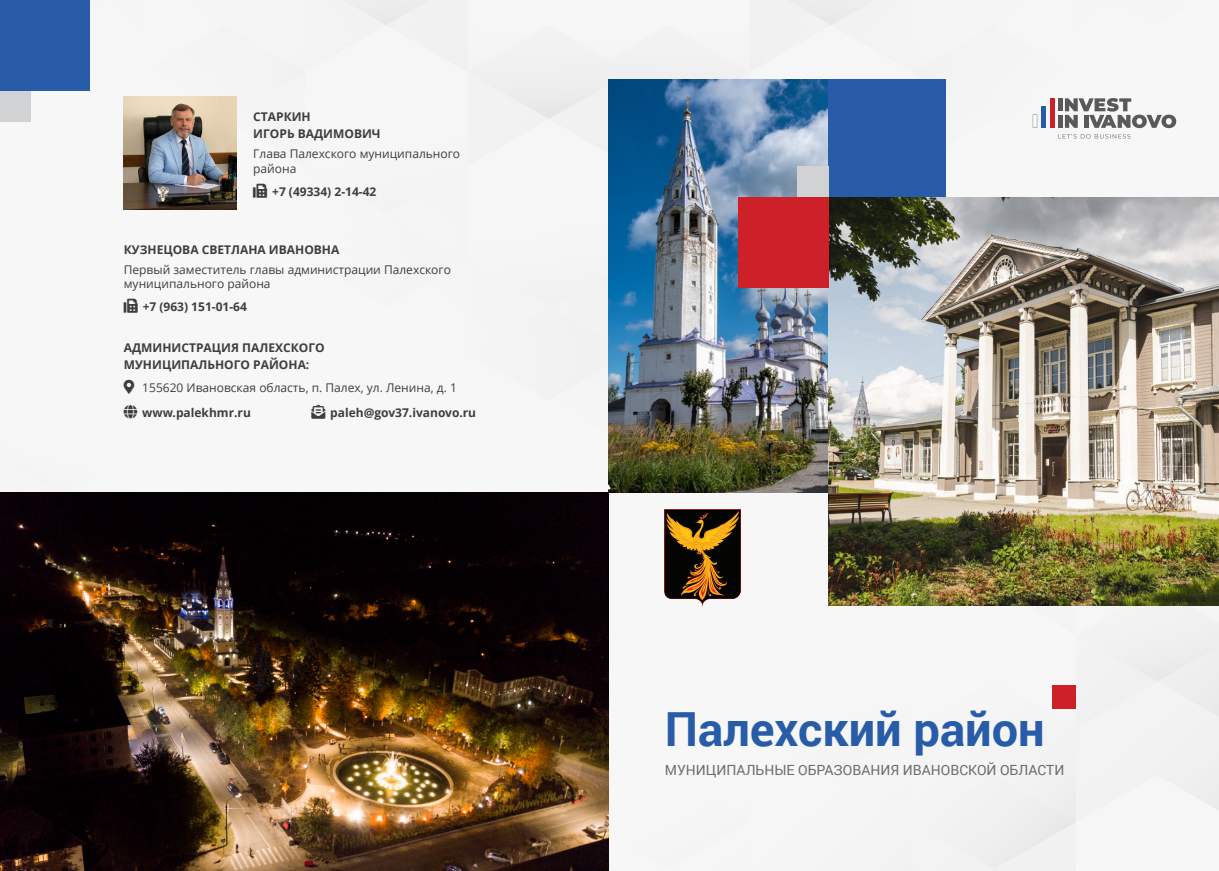
<style>
.page{position:relative;width:1219px;height:871px;background:#fff}
.page>*{position:absolute;margin:0;border:0;box-sizing:border-box;transform-origin:0 0}
.t1{font:700 47px "Roboto";color:#285ca8}
.t2{font:14px "Roboto";color:#6c6d70}
.t3{font:700 12px/17px "Open Sans";color:#3e3e3f}
.t4{font:12px/14.4px "Open Sans";color:#3e3e3f}
</style>
<div class="page">
<div style="left:0;top:0;width:1218px;height:870px;background:#f6f6f6"></div>
<img style="left:609px;top:79px;width:219px;height:413px">
<img style="left:665px;top:509px;width:76px;height:97px">
<div style="left:1058px;top:98px;width:5px;height:13px;background:#58595b"></div>
<div style="left:1058px;top:115px;width:5px;height:13px;background:#58595b"></div>
<svg style="left:1033px;top:114px;width:4px;height:14px"></svg>
<div style="left:1041px;top:106px;width:5px;height:22px;background:#285ca8"></div>
<hr style="left:1050px;top:98px;width:4px;height:30px;background:#ce2029">
<svg style="left:1065px;top:98px;width:111px;height:30px"></svg>
<svg style="left:1058px;top:134px;width:72px;height:4px"></svg>
<img style="left:828px;top:197px;width:391px;height:408px">
<div style="left:828px;top:79px;width:118px;height:118px;background:#285ca8"></div>
<div style="left:797px;top:166px;width:31px;height:31px;background:#d1d2d4"></div>
<div style="left:738px;top:197px;width:90px;height:90px;background:#ce2029"></div>
<div style="left:0;top:90px;width:31px;height:31px;background:#d1d2d4"></div>
<div style="left:0;top:0;width:89px;height:90px;background:#285ca8"></div>
<div style="left:1052px;top:685px;width:24px;height:23px;background:#ce2029"></div>
<img style="left:124px;top:96px;width:113px;height:114px">
<img style="left:0;top:492px;width:609px;height:378px">
<svg style="left:253px;top:183px;width:14px;height:14px"></svg>
<svg style="left:124px;top:299px;width:14px;height:14px"></svg>
<svg style="left:124px;top:380px;width:10px;height:14px"></svg>
<svg style="left:124px;top:405px;width:13px;height:13px"></svg>
<svg style="left:311px;top:405px;width:14px;height:14px"></svg>
<p class="t3" style="left:253px;top:108px;width:129px">СТАРКИН<br>ИГОРЬ ВАДИМОВИЧ</p>
<p class="t4" style="left:253px;top:147px;width:208px">Глава Палехского муниципального района</p>
<p class="t3" style="left:272px;top:183px;width:106px">+7 (49334) 2-14-42</p>
<p class="t3" style="left:124px;top:241px;width:217px">КУЗНЕЦОВА СВЕТЛАНА ИВАНОВНА</p>
<p class="t4" style="left:124px;top:262px;width:329px">Первый заместитель главы администрации Палехского муниципального района</p>
<p class="t3" style="left:143px;top:298px;width:106px">+7 (963) 151-01-64</p>
<p class="t3" style="left:124px;top:339px;width:202px">АДМИНИСТРАЦИЯ ПАЛЕХСКОГО<br>МУНИЦИПАЛЬНОГО РАЙОНА:</p>
<p class="t4" style="left:142px;top:380px;width:316px">155620 Ивановская область, п. Палех, ул. Ленина, д. 1</p>
<p class="t3" style="left:142px;top:404px;width:110px">www.palekhmr.ru</p>
<p class="t3" style="left:330px;top:404px;width:147px">paleh@gov37.ivanovo.ru</p>
<h1 class="t1" style="left:665px;top:695px;width:381px">Палехский район</h1>
<p class="t2" style="left:665px;top:760px;width:401px">МУНИЦИПАЛЬНЫЕ ОБРАЗОВАНИЯ ИВАНОВСКОЙ ОБЛАСТИ</p>
</div>
